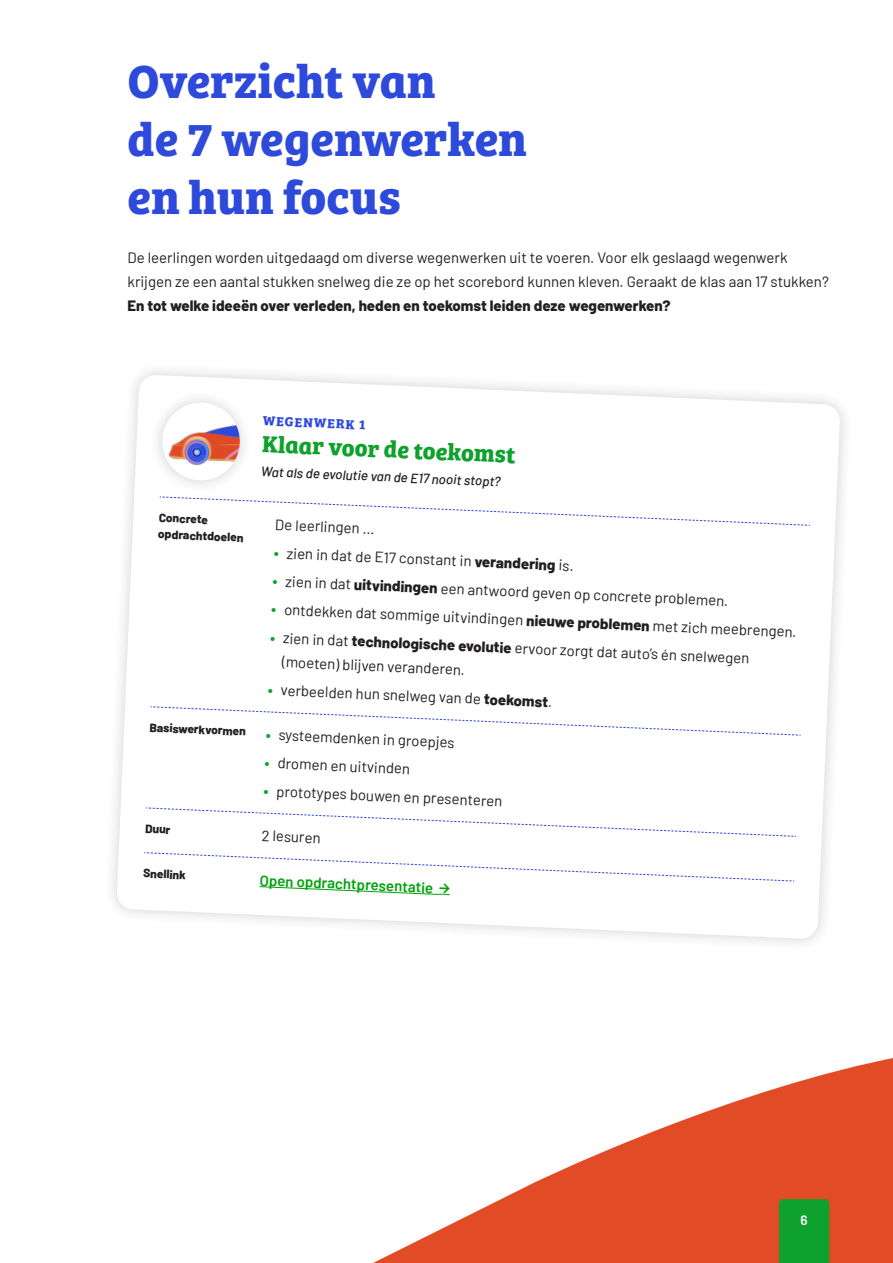
<style>
.page{position:relative;width:893px;height:1263px;background:#fff}
.page>*{position:absolute;margin:0;border:0;box-sizing:border-box;transform-origin:0 0}
.t1{font:700 48px/57.6px "Bree Serif";color:#2e4adb}
.t2{font:700 24px "Bree Serif";color:#0fa12e}
.t3{font:15px/24px "Barlow";color:#231f20}
.t4{font:600 15px "Barlow";color:#00a30a}
.t5{font:italic 500 13.5px "Barlow";color:#231f20}
.t6{font:700 13.5px "Bree Serif";color:#2e4adb}
.t7{font:600 13.5px "Barlow";color:#fff}
.t8{font:800 12px/16.4px "Barlow";color:#231f20}
.s1{font-weight:800}
.s2{font-weight:800;color:#0fa12e}
.s3{font-family:"Galano Grotesque";font-weight:500}
</style>
<div class="page">
<svg style="left:373px;top:1058px;width:520px;height:205px;fill:#e14c26"></svg>
<div style="left:779px;top:1199px;width:50px;height:64px;background:#0fa12e"></div>
<svg style="left:117px;top:375px;width:723px;height:564px"></svg>
<div style="left:148px;top:389px;width:106px;height:105px;background:#fff"></div>
<img style="left:161px;top:403px;width:80px;height:78px">
<svg style="left:159px;top:496px;width:651px;height:30px"></svg>
<svg style="left:150px;top:706px;width:651px;height:30px"></svg>
<svg style="left:145px;top:807px;width:652px;height:30px"></svg>
<svg style="left:143px;top:852px;width:652px;height:43px"></svg>
<h1 class="t1" style="left:128px;top:50px;width:401px">Overzicht van<br>de 7 wegenwerken en hun focus</h1>
<p class="t3" style="left:128px;top:244px;width:703px">De leerlingen worden uitgedaagd om diverse wegenwerken uit te voeren. Voor elk geslaagd wegenwerk krijgen ze een aantal stukken snelweg die ze op het scorebord kunnen kleven. Geraakt de klas aan 17 stukken?<br><span class="s1">En tot welke ideeën over verleden, heden en toekomst leiden deze wegenwerken?</span></p>
<p class="t6" style="left:264px;top:409px;width:104px;rotate:3deg">WEGENWERK 1</p>
<p class="t2" style="left:263px;top:426px;width:255px;rotate:2deg">Klaar voor de toekomst</p>
<p class="t5" style="left:261px;top:460px;width:242px;rotate:3deg">Wat als de evolutie van de E17 nooit stopt?</p>
<p class="t8" style="left:159px;top:508px;width:87px;rotate:3deg">Concrete opdrachtdoelen</p>
<p class="t3" style="left:276px;top:511px;width:101px;rotate:3deg">De leerlingen …</p>
<p class="t3" style="left:275px;top:538px;width:302px;rotate:3deg"><span class="s2">•</span> zien in dat de E17 constant in <span class="s1">verandering</span> is.</p>
<p class="t3" style="left:274px;top:565px;width:457px;rotate:3deg"><span class="s2">•</span> zien in dat <span class="s1">uitvindingen</span> een antwoord geven op concrete problemen.</p>
<p class="t3" style="left:272px;top:594px;width:527px;rotate:3deg"><span class="s2">•</span> ontdekken dat sommige uitvindingen <span class="s1">nieuwe problemen</span> met zich meebrengen.</p>
<p class="t3" style="left:284px;top:621px;width:468px;line-height:26px;text-indent:-13px;rotate:3deg"><span class="s2">•</span> zien in dat <span class="s1">technologische evolutie</span> ervoor zorgt dat auto’s én snelwegen (moeten) blij ven veranderen.</p>
<p class="t3" style="left:269px;top:675px;width:286px;rotate:3deg"><span class="s2">•</span> verbeelden hun snelweg van de <span class="s1">toekomst</span>.</p>
<p class="t8" style="left:150px;top:718px;width:98px;rotate:3deg">Basiswerkvormen</p>
<p class="t8" style="left:146px;top:819px;width:27px;rotate:3deg">Duur</p>
<p class="t8" style="left:144px;top:864px;width:44px;rotate:3deg">Snellink</p>
<p class="t3" style="left:267px;top:720px;width:190px;rotate:3deg"><span class="s2">•</span> systeemdenken in groepjes</p>
<p class="t3" style="left:266px;top:748px;width:147px;rotate:3deg"><span class="s2">•</span> dromen en uitvinden</p>
<p class="t3" style="left:264px;top:776px;width:240px;rotate:3deg"><span class="s2">•</span> prototypes bouwen en presenteren</p>
<p class="t3" style="left:262px;top:822px;width:61px;rotate:3deg">2 lesuren</p>
<p class="t4" style="left:260px;top:868px;width:192px;rotate:3deg">Open opdrachtpresentatie <span class="s3">→</span></p>
<p class="t7" style="left:800px;top:1211px;width:9px">6</p>
</div>
